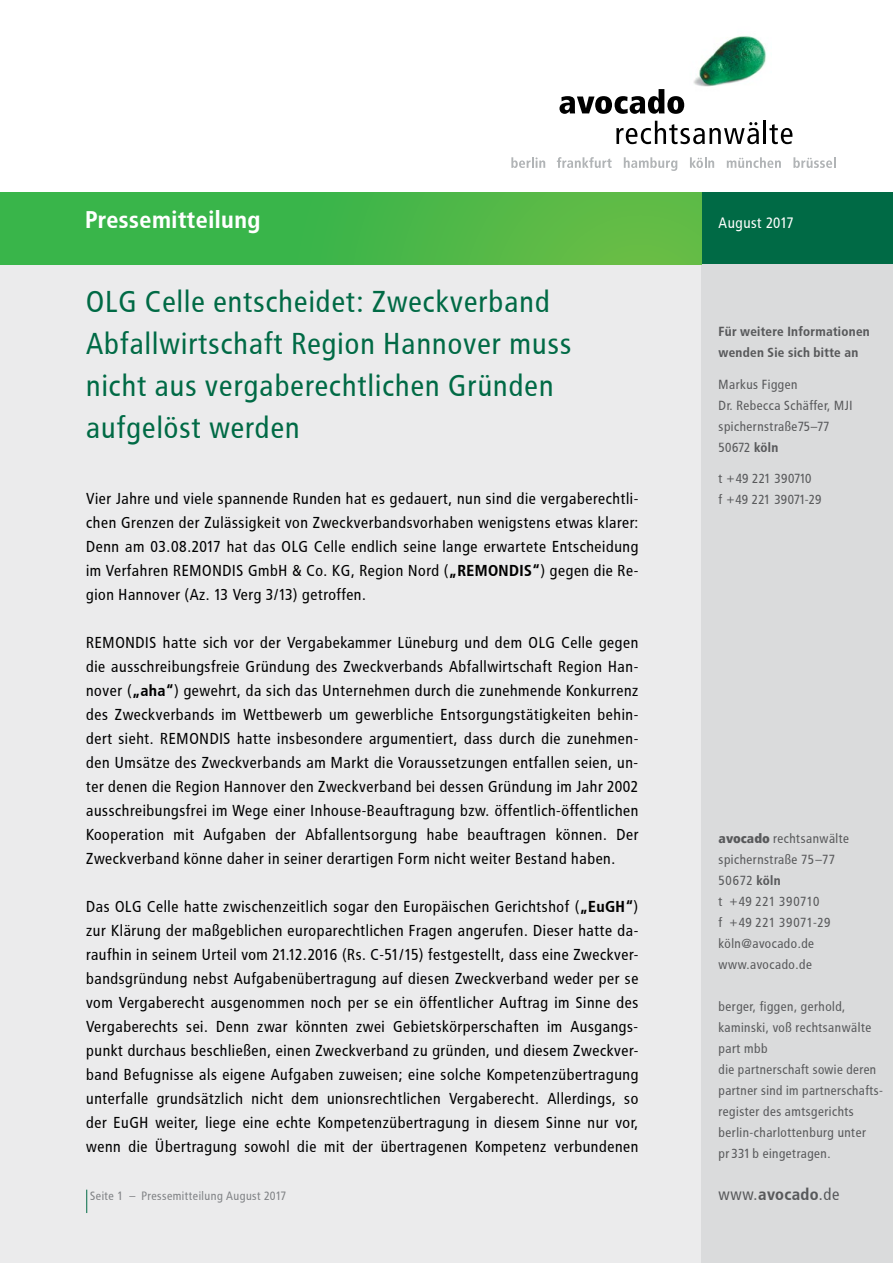
<style>
.page{position:relative;width:893px;height:1263px;background:#fff}
.page>*{position:absolute;margin:0;border:0;box-sizing:border-box;transform-origin:0 0}
.t1{font:30px/42px "Avocado";color:#006a45}
.t2{font:700 24px "Avocado";color:#fff}
.t3{font:16.5px "Avocado";color:#58595b}
.t4{font:15.75px/24px "Avocado";color:#000;text-align:justify}
.t5{font:15px "Avocado";color:#fff}
.t6{font:13.2px/21px "Avocado";color:#58595b}
.t7{font:700 13.2px/21px "Avocado";color:#58595b}
.t8{font:13.2px/21px "Avocado";letter-spacing:-.03em;color:#58595b}
.t9{font:12px "Avocado";color:#808285}
.s1{font-weight:700}
.s2{font-weight:900}
</style>
<div class="page">
<img style="left:693px;top:36px;width:74px;height:51px">
<svg style="left:559px;top:89px;width:125px;height:25px"></svg>
<svg style="left:616px;top:121px;width:143px;height:23px"></svg>
<hr style="left:764px;top:121px;width:2px;height:23px;background:#000">
<svg style="left:769px;top:124px;width:23px;height:20px"></svg>
<svg style="left:511px;top:157px;width:34px;height:11px"></svg>
<svg style="left:557px;top:157px;width:55px;height:11px"></svg>
<svg style="left:624px;top:157px;width:53px;height:14px"></svg>
<svg style="left:690px;top:157px;width:24px;height:11px"></svg>
<svg style="left:727px;top:157px;width:54px;height:11px"></svg>
<svg style="left:793px;top:157px;width:43px;height:11px"></svg>
<div style="left:702px;top:192px;width:191px;height:72px;background:#006a45"></div>
<div style="left:0;top:264px;width:893px;height:999px;background:#ebebec"></div>
<div style="left:702px;top:264px;width:191px;height:277px;background:#dadbdc"></div>
<svg style="left:86px;top:1189px;width:1px;height:24px"></svg>
<div style="left:702px;top:541px;width:191px;height:722px;background:#dadbdc"></div>
<div style="left:0;top:192px;width:702px;height:72px;background:linear-gradient(to right,#2db34b,#63bb46)"></div>
<h2 class="t2" style="left:85px;top:205px;width:177px">Pressemitteilung</h2>
<h1 class="t1" style="left:86px;top:281px;width:488px">OLG Celle entscheidet: Zweckverband Abfallwirtschaft Region Hannover muss nicht aus vergaberechtlichen Gründen aufgelöst werden</h1>
<p class="t4" style="left:86px;top:487px;width:554px">Vier Jahre und viele spannende Runden hat es gedauert, nun sind die vergaberechtli&shy;chen Grenzen der Zulässigkeit von Zweckverbandsvorhaben wenigstens etwas klarer:<br>Denn am 03.08.2017 hat das OLG Celle endlich seine lange erwartete Entscheidung im Verfahren REMONDIS GmbH &amp; Co. KG, Region Nord (<span class="s1">„REMONDIS“</span>) gegen die Re&shy;gion Hannover (Az. 13 Verg 3/13) getroffen.</p>
<p class="t4" style="left:86px;top:631px;width:554px">REMONDIS hatte sich vor der Vergabekammer Lüneburg und dem OLG Celle gegen die ausschreibungsfreie Gründung des Zweckverbands Abfallwirtschaft Region Han&shy;nover (<span class="s1">„aha“</span>) gewehrt, da sich das Unternehmen durch die zunehmende Konkurrenz des Zweckverbands im Wettbewerb um gewerbliche Entsorgungstätigkeiten behin&shy;dert sieht. REMONDIS hatte insbesondere argumentiert, dass durch die zunehmen&shy;den Umsätze des Zweckverbands am Markt die Voraussetzungen entfallen seien, un&shy;ter denen die Region Hannover den Zweckverband bei dessen Gründung im Jahr 2002 ausschreibungsfrei im Wege einer Inhouse-Beauftragung bzw. öffentlich-öffentlichen Kooperation mit Aufgaben der Abfallentsorgung habe beauftragen können. Der Zweckverband könne daher in seiner derartigen Form nicht weiter Bestand haben.</p>
<p class="t4" style="left:86px;top:895px;width:554px">Das OLG Celle hatte zwischenzeitlich sogar den Europäischen Gerichtshof (<span class="s1">„EuGH“</span>) zur Klärung der maßgeblichen europarechtlichen Fragen angerufen. Dieser hatte da&shy;raufhin in seinem Urteil vom 21.12.2016 (Rs. C-51/15) festgestellt, dass eine Zweckver&shy;bandsgründung nebst Aufgabenübertragung auf diesen Zweckverband weder per se vom Vergaberecht ausgenommen noch per se ein öffentlicher Auftrag im Sinne des Vergaberechts sei. Denn zwar könnten zwei Gebietskörperschaften im Ausgangs&shy;punkt durchaus beschließen, einen Zweckverband zu gründen, und diesem Zweckver&shy;band Befugnisse als eigene Aufgaben zuweisen; eine solche Kompetenzübertragung unterfalle grundsätzlich nicht dem unionsrechtlichen Vergaberecht. Allerdings, so der EuGH weiter, liege eine echte Kompetenzübertragung in diesem Sinne nur vor, wenn die Übertragung sowohl die mit der übertragenen Kompetenz verbundenen</p>
<p class="t9" style="left:90px;top:1189px;width:198px">Seite 1 – Pressemitteilung August 2017</p>
<p class="t5" style="left:719px;top:214px;width:77px">August 2017</p>
<p class="t7" style="left:719px;top:321px;width:153px">Für weitere Informationen wenden Sie sich bitte an</p>
<p class="t6" style="left:719px;top:374px;width:136px">Markus Figgen<br>Dr. Rebecca Schäffer, MJI spichernstraße75–77<br>50672 <span class="s1">köln</span></p>
<p class="t8" style="left:719px;top:468px;width:105px">t +49 221 390710<br>f +49 221 39071-29</p>
<p class="t6" style="left:719px;top:828px;width:132px"><span class="s2">avocado</span> rechtsanwälte spichernstraße 75–77<br>50672 <span class="s1">köln<br></span>t +49 221 390710<br>f +49 221 39071-29 köln@avocado.de www.avocado.de</p>
<p class="t6" style="left:719px;top:996px;width:166px">berger, figgen, gerhold, kaminski, voß rechtsanwälte part mbb<br>die partnerschaft sowie deren partner sind im partnerschafts&shy;register des amtsgerichts berlin-charlottenburg unter pr331b eingetragen.</p>
<p class="t3" style="left:719px;top:1185px;width:123px">www.<span class="s1">avocado</span>.de</p>
</div>
